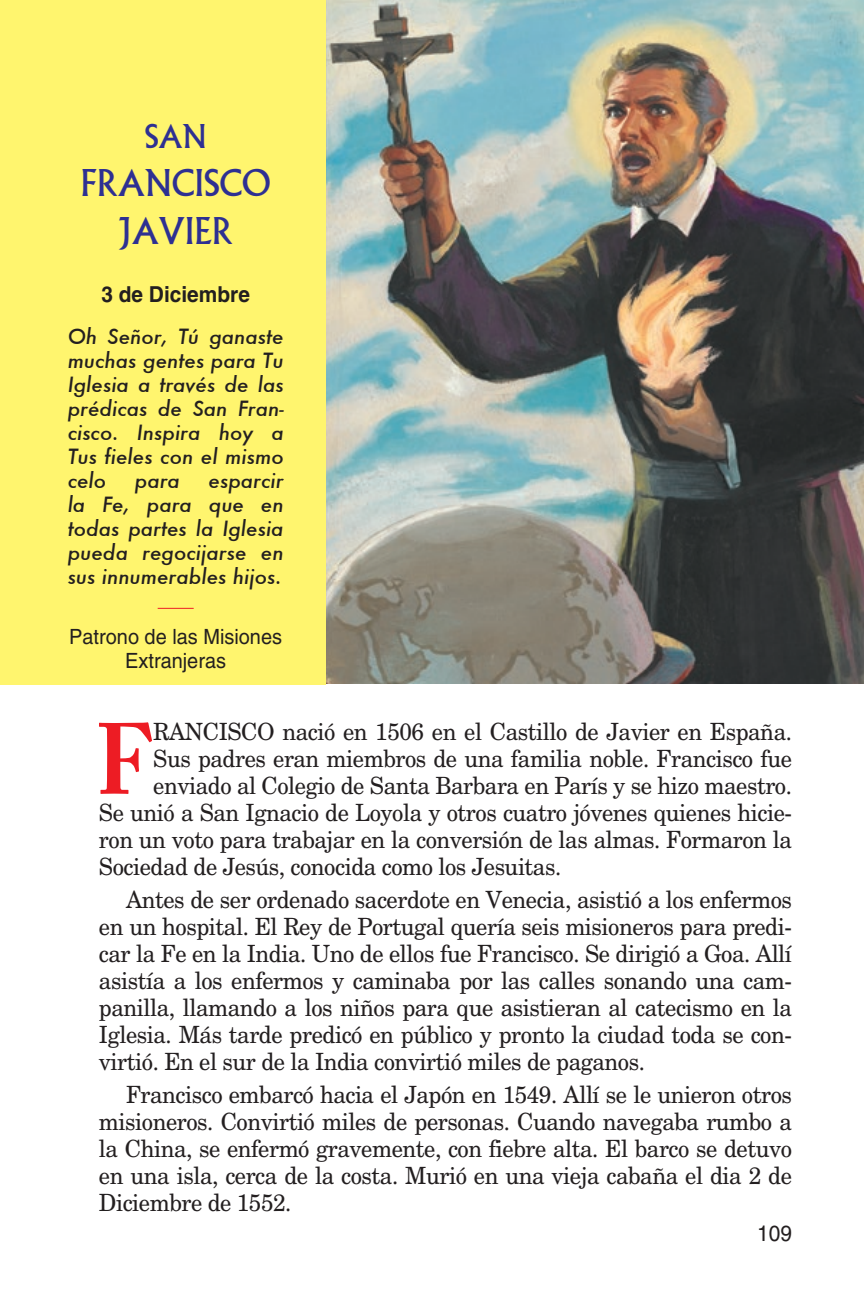
<style>
.page{position:relative;width:864px;height:1296px;background:#fff}
.page>*{position:absolute;margin:0;border:0;box-sizing:border-box;transform-origin:0 0}
.t1{font:700 99.8px "Adobe Caslon Pro";color:#ed1c24;scale:.88 1}
.t2{font:36px/48px "Albertus";color:#2e3092;text-align:center;scale:.95 1}
.t3{font:32px "Albertus";color:#2e3092;scale:.95 1}
.t4{font:23.8px/27px "New Century Schlbk";letter-spacing:-.02em;color:#231f20;text-align:justify;scale:.95 1}
.t5{font:700 22px "Helvetica";color:#231f20;scale:.95 1}
.t6{font:22px "Helvetica";color:#231f20;scale:.95 1}
.t7{font:21px/24px "Helvetica";color:#231f20;text-align:center;scale:.95 1}
.t8{font:italic 500 20.4px/24px "Futura";color:#231f20;text-align:justify}
</style>
<div class="page">
<img style="left:326px;top:0;width:538px;height:684px">
<div style="left:0;top:0;width:326px;height:684px;background:#fff56e"></div>
<hr style="left:158px;top:608px;width:36px;height:1px;background:#ed1c24">
<h3 class="t3" style="left:145px;top:118px;width:67px">SAN</h3>
<h2 class="t2" style="left:81px;top:159px;width:201px">FRANCISCO<br>JAVIER</h2>
<p class="t5" style="left:101px;top:281px;width:158px">3 de Diciembre</p>
<p class="t8" style="left:68px;top:324px;width:218px">Oh Señor, Tú ganaste muchas gentes para Tu Iglesia a través de las prédicas de San Fran&shy;cisco. Inspira hoy a Tus fieles con el mismo celo</p>
<p class="t8" style="left:68px;top:468px;width:218px;text-indent:141px">esparcir la Fe, para que en todas partes la Iglesia pueda regocijarse en sus innumerables hijos.</p>
<p class="t7" style="left:69px;top:624px;width:226px">Patrono de las Misiones<br>Extranjeras</p>
<p class="t8" style="left:135px;top:468px;width:47px">para</p>
<h1 class="t1" style="left:96px;top:701px;width:64px">F</h1>
<p class="t4" style="left:153px;top:717px;width:674px">RANCISCO nació en 1506 en el Castillo de Javier en España.</p>
<p class="t4" style="left:153px;top:744px;width:674px">Sus padres eran miembros de una familia noble. Francisco fue</p>
<p class="t4" style="left:153px;top:771px;width:674px">enviado al Colegio de Santa Barbara en París y se hizo maestro.</p>
<p class="t4" style="left:99px;top:798px;width:731px">Se unió a San Ignacio de Loyola y otros cuatro jóvenes quienes hicie-</p>
<p class="t4" style="left:99px;top:825px;width:731px">ron un voto para trabajar en la conversión de las almas. Formaron la</p>
<p class="t4" style="left:99px;top:852px;width:488px">Sociedad de Jesús, conocida como los Jesuitas.</p>
<p class="t4" style="left:99px;top:885px;width:731px;text-indent:27px">Antes de ser ordenado sacerdote en Venecia, asistió a los enfermos en un hospital. El Rey de Portugal quería seis misioneros para predi&shy;car la Fe en la India. Uno de ellos fue Francisco. Se dirigió a Goa. Allí asistía a los enfermos y caminaba por las calles sonando una cam&shy;panilla, llamando a los niños para que asistieran al catecismo en la Iglesia. Más tarde predicó en público y pronto la ciudad toda se con&shy;virtió. En el sur de la India convirtió miles de paganos.</p>
<p class="t4" style="left:99px;top:1080px;width:731px;text-indent:27px">Francisco embarcó hacia el Japón en 1549. Allí se le unieron otros misioneros. Convirtió miles de personas. Cuando navegaba rumbo a la China, se enfermó gravemente, con fiebre alta. El barco se detuvo en una isla, cerca de la costa. Murió en una vieja cabaña el dia 2 de Diciembre de 1552.</p>
<p class="t6" style="left:757px;top:1221px;width:38px">109</p>
</div>
